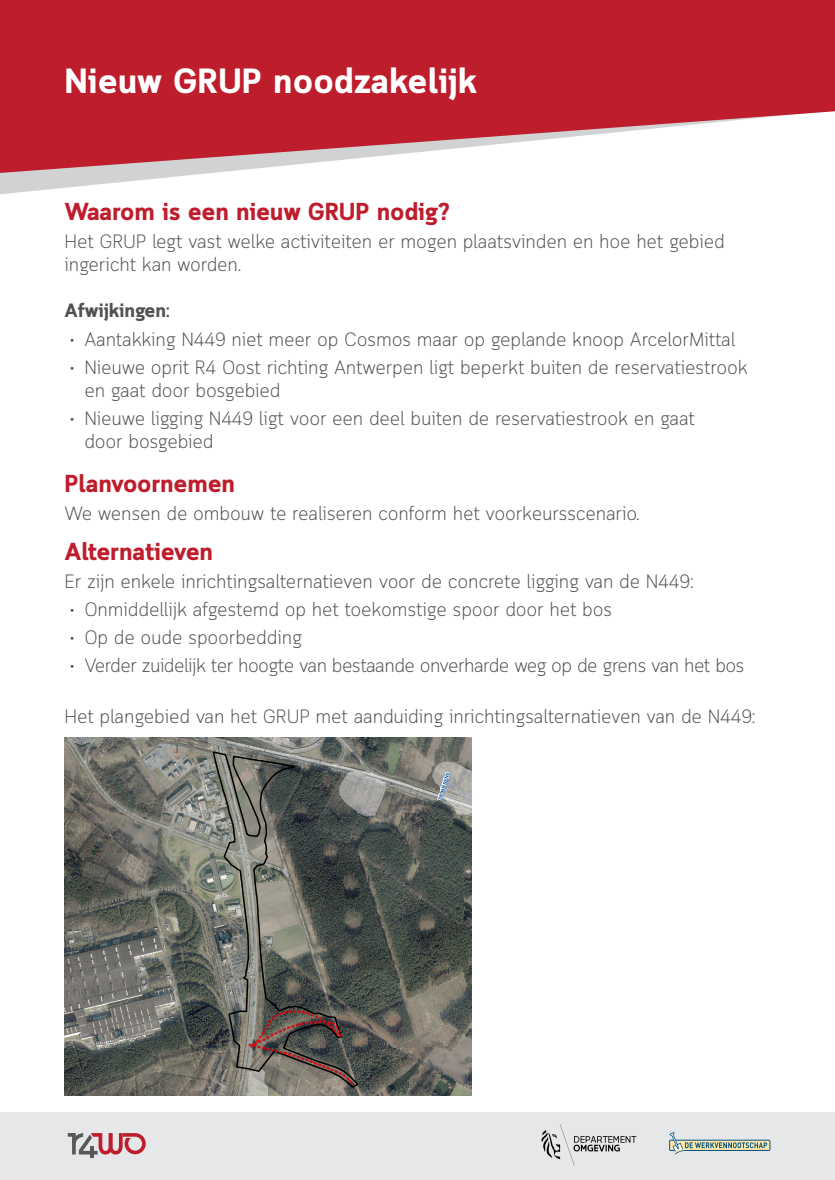
<style>
.page{position:relative;width:835px;height:1180px;background:#fff}
.page>*{position:absolute;margin:0;border:0;box-sizing:border-box;transform-origin:0 0}
.t1{font:700 35px "Cloud";color:#fff}
.t2{font:700 24.5px "Cloud";letter-spacing:-.01em;color:#be1d2c}
.t3{font:300 19.25px/23.1px "Cloud";letter-spacing:-.01em;color:#4f5152}
.t4{font:300 19.25px "Cloud";letter-spacing:-.03em;color:#4f5152}
.t5{font:700 19.25px "Cloud";letter-spacing:-.01em;color:#4f5152}
.t6{font:700 4.55px "Arial";color:#004da8}
</style>
<div class="page">
<svg style="left:0;top:0;width:834px;height:195px;fill:#be1d2c"></svg>
<div style="left:0;top:1112px;width:834px;height:68px;background:#e6e7e9"></div>
<hr style="left:90px;top:1146px;width:4px;height:12px;background:#57585a">
<svg style="left:68px;top:1133px;width:78px;height:21px"></svg>
<div style="left:669px;top:1140px;width:101px;height:10px;border:1px solid #015182"></div>
<svg style="left:669px;top:1132px;width:98px;height:22px"></svg>
<svg style="left:64px;top:737px;width:407px;height:359px;background:#686a64"></svg>
<svg style="left:247px;top:1005px;width:109px;height:82px;background:#675d57"></svg>
<img style="left:541px;top:1124px;width:96px;height:42px">
<p class="t1" style="left:64px;top:60px;width:414px">Nieuw GRUP noodzakelijk</p>
<p class="t2" style="left:64px;top:196px;width:387px">Waarom is een nieuw GRUP nodig?</p>
<p class="t3" style="left:64px;top:231px;width:661px">Het GRUP legt vast welke activiteiten er mogen plaatsvinden en hoe het gebied ingericht kan worden.</p>
<p class="t5" style="left:64px;top:299px;width:106px">Afwijkingen:</p>
<p class="t3" style="left:69px;top:329px;width:667px">• Aantakking N449 niet meer op Cosmos maar op geplande knoop ArcelorMittal</p>
<p class="t3" style="left:84px;top:357px;width:664px;text-indent:-15px">• Nieuwe oprit R4 Oost richting Antwerpen ligt beperkt buiten de reservatiestrook en gaat door bosgebied</p>
<p class="t3" style="left:84px;top:408px;width:612px;text-indent:-15px">• Nieuwe ligging N449 ligt voor een deel buiten de reservatiestrook en gaat door bosgebied</p>
<p class="t2" style="left:64px;top:469px;width:172px">Planvoornemen</p>
<p class="t3" style="left:64px;top:503px;width:576px">We wensen de ombouw te realiseren conform het voorkeursscenario.</p>
<p class="t2" style="left:64px;top:536px;width:150px">Alternatieven</p>
<p class="t3" style="left:64px;top:571px;width:630px">Er zijn enkele inrichtingsalternatieven voor de concrete ligging van de N449:</p>
<p class="t3" style="left:69px;top:599px;width:544px">• Onmiddellijk afgestemd op het toekomstige spoor door het bos</p>
<p class="t3" style="left:69px;top:627px;width:234px">• Op de oude spoorbedding</p>
<p class="t4" style="left:69px;top:654px;width:676px">• Verder zuidelijk ter hoogte van bestaande onverharde weg op de grens van het bos</p>
<p class="t3" style="left:64px;top:706px;width:692px">Het plangebied van het GRUP met aanduiding inrichtingsalternatieven van de N449:</p>
<p class="t6" style="left:437px;top:799px;width:30px;rotate:-73deg">DE MEIRENS</p>
</div>
